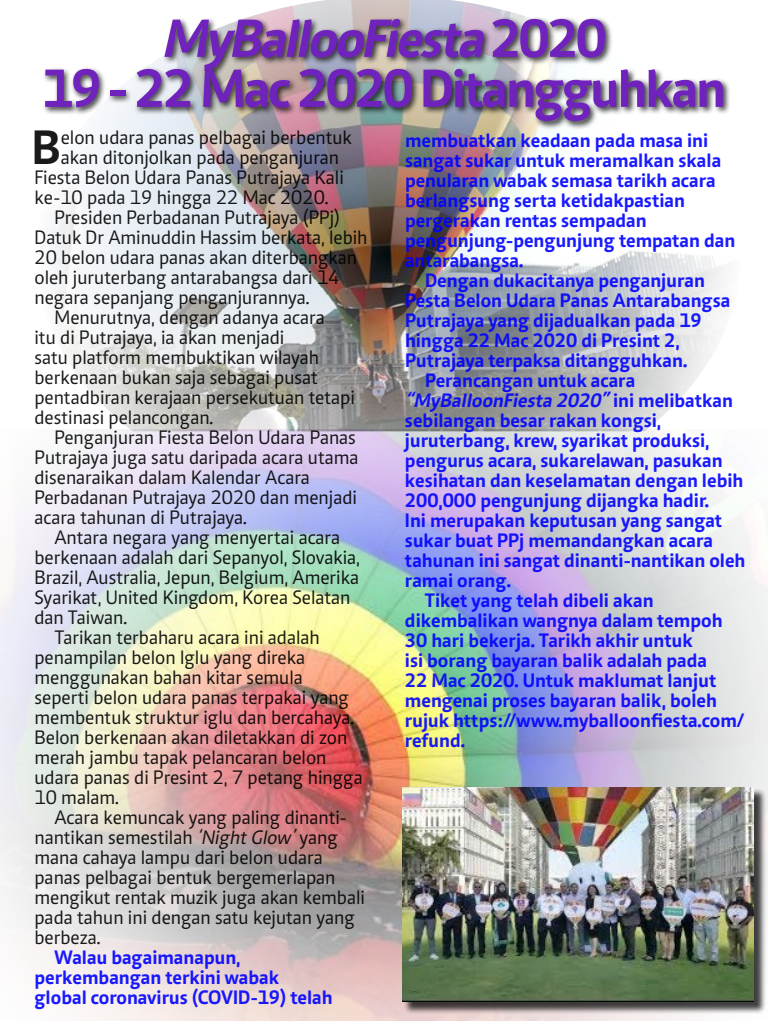
<style>
.page{position:relative;width:768px;height:1024px;background:#fff}
.page>*{position:absolute;margin:0;border:0;box-sizing:border-box;transform-origin:0 0}
.t1{font:700 55px/50px "Caput";letter-spacing:-.04em;color:#6f23bc;text-align:center}
.t2{font:700 49.5px "Caput";color:#000}
.t3{font:20px "Caput";color:#000}
.t4{font:700 20px/20px "Caput";color:#00f}
.t5{font:italic 700 20px "Caput";color:#00f}
.s1{font-style:italic}
.s2{font-style:normal}
</style>
<div class="page">
<img style="left:0;top:431px;width:768px;height:590px">
<img style="left:50px;top:0;width:676px;height:431px">
<div style="left:43px;top:17px;width:688px;height:113px;background:#000;opacity:.75"></div>
<div style="left:404px;top:789px;width:363px;height:226px;background:#000;opacity:.75"></div>
<img style="left:402px;top:787px;width:352px;height:215px">
<h1 class="t1" style="left:42px;top:13px;width:685px"><span class="s1">MyBallooFiesta</span>2 0 2 0<br>19 - 22 Mac 2020 Ditangguhkan</h1>
<h2 class="t2" style="left:32px;top:118px;width:31px">B</h2>
<p class="t3" style="left:61px;top:127px;width:293px">elon udara panas pelbagai berbentuk</p>
<p class="t3" style="left:61px;top:147px;width:280px">akan ditonjolkan pada penganjuran</p>
<p class="t3" style="left:34px;top:167px;width:311px">Fiesta Belon Udara Panas Putrajaya Kali</p>
<p class="t3" style="left:34px;top:187px;width:296px">ke-10 pada 19 hingga 22 Mac 2020.</p>
<p class="t3" style="left:54px;top:207px;width:287px">Presiden Perbadanan Putrajaya (PPj)</p>
<p class="t3" style="left:34px;top:227px;width:334px">Datuk Dr Aminuddin Hassim berkata, lebih</p>
<p class="t3" style="left:34px;top:247px;width:324px">20 belon udara panas akan diterbangkan</p>
<p class="t3" style="left:34px;top:267px;width:306px">oleh juruterbang antarabangsa dari 14</p>
<p class="t3" style="left:34px;top:287px;width:277px">negara sepanjang penganjurannya.</p>
<p class="t3" style="left:54px;top:307px;width:272px">Menurutnya, dengan adanya acara</p>
<p class="t3" style="left:34px;top:327px;width:251px">itu di Putrajaya, ia akan menjadi</p>
<p class="t3" style="left:34px;top:347px;width:286px">satu platform membuktikan wilayah</p>
<p class="t3" style="left:34px;top:367px;width:285px">berkenaan bukan saja sebagai pusat</p>
<p class="t3" style="left:34px;top:387px;width:322px">pentadbiran kerajaan persekutuan tetapi</p>
<p class="t3" style="left:34px;top:407px;width:180px">destinasi pelancongan.</p>
<p class="t3" style="left:54px;top:427px;width:303px">Penganjuran Fiesta Belon Udara Panas</p>
<p class="t3" style="left:34px;top:447px;width:326px">Putrajaya juga satu daripada acara utama</p>
<p class="t3" style="left:34px;top:467px;width:277px">disenaraikan dalam Kalendar Acara</p>
<p class="t3" style="left:34px;top:487px;width:324px">Perbadanan Putrajaya 2020 dan menjadi</p>
<p class="t3" style="left:34px;top:507px;width:214px">acara tahunan di Putrajaya.</p>
<p class="t3" style="left:54px;top:527px;width:287px">Antara negara yang menyertai acara</p>
<p class="t3" style="left:34px;top:547px;width:327px">berkenaan adalah dari Sepanyol, Slovakia,</p>
<p class="t3" style="left:34px;top:567px;width:326px">Brazil, Australia, Jepun, Belgium, Amerika</p>
<p class="t3" style="left:34px;top:587px;width:317px">Syarikat, United Kingdom, Korea Selatan</p>
<p class="t3" style="left:34px;top:607px;width:94px">dan Taiwan.</p>
<p class="t3" style="left:54px;top:627px;width:267px">Tarikan terbaharu acara ini adalah</p>
<p class="t3" style="left:34px;top:647px;width:272px">penampilan belon Iglu yang direka</p>
<p class="t3" style="left:34px;top:667px;width:270px">menggunakan bahan kitar semula</p>
<p class="t3" style="left:34px;top:687px;width:316px">seperti belon udara panas terpakai yang</p>
<p class="t3" style="left:34px;top:707px;width:321px">membentuk struktur iglu dan bercahaya.</p>
<p class="t3" style="left:34px;top:727px;width:314px">Belon berkenaan akan diletakkan di zon</p>
<p class="t3" style="left:34px;top:747px;width:293px">merah jambu tapak pelancaran belon</p>
<p class="t3" style="left:34px;top:767px;width:330px">udara panas di Presint 2, 7 petang hingga</p>
<p class="t3" style="left:34px;top:787px;width:86px">10 malam.</p>
<p class="t3" style="left:54px;top:807px;width:294px">Acara kemuncak yang paling dinanti-</p>
<p class="t3" style="left:34px;top:827px;width:305px">nantikan semestilah <span class="s1">‘NightGlow’</span>yang</p>
<p class="t3" style="left:34px;top:847px;width:290px">mana cahaya lampu dari belon udara</p>
<p class="t3" style="left:34px;top:867px;width:303px">panas pelbagai bentuk bergemerlapan</p>
<p class="t3" style="left:34px;top:887px;width:332px">mengikut rentak muzik juga akan kembali</p>
<p class="t3" style="left:34px;top:907px;width:322px">pada tahun ini dengan satu kejutan yang</p>
<p class="t3" style="left:34px;top:927px;width:68px">berbeza.</p>
<p class="t4" style="left:34px;top:948px;width:300px;text-indent:20px">Walau bagaimanapun, perkembangan terkini wabak global coronavirus (COVID-19) telah</p>
<p class="t4" style="left:405px;top:131px;width:305px">membuatkan keadaan pada masa ini</p>
<p class="t4" style="left:405px;top:151px;width:318px">sangat sukar untuk meramalkan skala</p>
<p class="t4" style="left:405px;top:171px;width:312px">penularan wabak semasa tarikh acara</p>
<p class="t4" style="left:405px;top:191px;width:281px">berlangsung serta ketidakpastian</p>
<p class="t4" style="left:405px;top:211px;width:243px">pergerakan rentas sempadan</p>
<p class="t4" style="left:405px;top:231px;width:332px">pengunjung-pengunjung tempatan dan</p>
<p class="t4" style="left:405px;top:251px;width:120px">antarabangsa.</p>
<p class="t4" style="left:425px;top:271px;width:281px">Dengan dukacitanya penganjuran</p>
<p class="t4" style="left:405px;top:291px;width:327px">Pesta Belon Udara Panas Antarabangsa</p>
<p class="t4" style="left:405px;top:311px;width:298px">Putrajaya yang dijadualkan pada 19</p>
<p class="t4" style="left:405px;top:331px;width:276px">hingga 22 Mac 2020 di Presint 2,</p>
<p class="t4" style="left:405px;top:351px;width:284px">Putrajaya terpaksa ditangguhkan.</p>
<p class="t4" style="left:425px;top:371px;width:212px">Perancangan untuk acara</p>
<p class="t5" style="left:405px;top:389px;width:329px">“MyBalloonFiesta 2020” <span class="s2">i n i m e l i b a t k a n</span></p>
<p class="t4" style="left:405px;top:411px;width:258px">sebilangan besar rakan kongsi,</p>
<p class="t4" style="left:405px;top:431px;width:306px">juruterbang, krew, syarikat produksi,</p>
<p class="t4" style="left:405px;top:451px;width:319px">pengurus acara, sukarelawan, pasukan</p>
<p class="t4" style="left:405px;top:471px;width:340px">kesihatan dan keselamatan dengan lebih</p>
<p class="t4" style="left:405px;top:491px;width:305px">200,000 pengunjung dijangka hadir.</p>
<p class="t4" style="left:405px;top:511px;width:319px">Ini merupakan keputusan yang sangat</p>
<p class="t4" style="left:405px;top:531px;width:310px">sukar buat PPj memandangkan acara</p>
<p class="t4" style="left:405px;top:551px;width:342px">tahunan ini sangat dinanti-nantikan oleh</p>
<p class="t4" style="left:405px;top:571px;width:107px">ramai orang.</p>
<p class="t4" style="left:425px;top:591px;width:230px">Tiket yang telah dibeli akan</p>
<p class="t4" style="left:405px;top:611px;width:319px">dikembalikan wangnya dalam tempoh</p>
<p class="t4" style="left:405px;top:631px;width:289px">30 hari bekerja. Tarikh akhir untuk</p>
<p class="t4" style="left:405px;top:651px;width:304px">isi borang bayaran balik adalah pada</p>
<p class="t4" style="left:405px;top:671px;width:313px">22 Mac 2020. Untuk maklumat lanjut</p>
<p class="t4" style="left:405px;top:691px;width:314px">mengenai proses bayaran balik, boleh</p>
<p class="t4" style="left:405px;top:711px;width:341px">rujuk https://www.myballoonfiesta.com/</p>
<p class="t4" style="left:405px;top:731px;width:61px">refund.</p>
</div>
